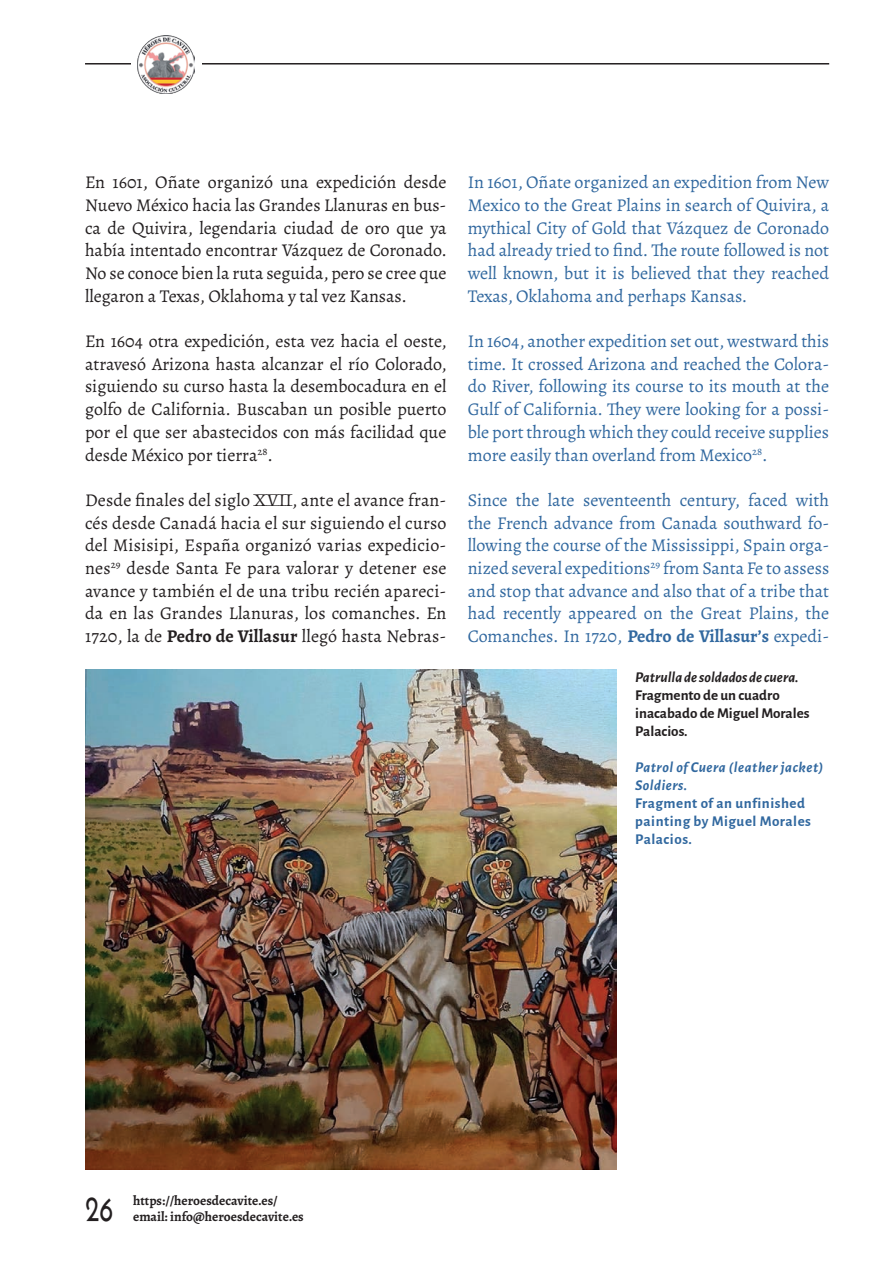
<style>
.page{position:relative;width:893px;height:1263px;background:#fff}
.page>*{position:absolute;margin:0;border:0;box-sizing:border-box;transform-origin:0 0}
.t1{font:700 36px "Josefin Sans";color:#231f20;scale:.75 1}
.t2{font:18px/22.6px "Alegreya";color:#31689f;text-align:justify}
.t3{font:18px/22.6px "Alegreya";color:#231f20;text-align:justify}
.t4{font:700 15px/18px "Alegreya Sans";letter-spacing:.035em;color:#31689f}
.t5{font:700 15px/18px "Alegreya Sans";color:#231f20}
.t6{font:italic 700 15px/18px "Alegreya Sans";letter-spacing:.035em;color:#31689f}
.t7{font:italic 700 15px "Alegreya Sans";color:#231f20}
.t8{font:700 13.5px "Alegreya";color:#231f20}
.s1{font-weight:700}
</style>
<div class="page">
<hr style="left:85px;top:63px;width:744px;height:2px;background:#231f20">
<div style="left:131px;top:29px;width:70px;height:71px;background:#fff"></div>
<img style="left:138px;top:36px;width:57px;height:57px">
<img style="left:85px;top:670px;width:531px;height:499px">
<p class="t3" style="left:85px;top:171px;width:363px">En 1601, Oñate organizó una expedición desde Nuevo México hacia las Grandes Llanuras en bus&shy;ca de Quivira, legendaria ciudad de oro que ya había intentado encontrar Vázquez de Coronado.<br>No se conoce bien la ruta seguida, pero se cree que llegaron a Texas, Oklahoma y tal vez Kansas.</p>
<p class="t3" style="left:85px;top:330px;width:363px">En 1604 otra expedición, esta vez hacia el oeste, atravesó Arizona hasta alcanzar el río Colorado, siguiendo su curso hasta la desembocadura en el golfo de California. Buscaban un posible puerto por el que ser abastecidos con más facilidad que desde México por tierra<sup>28</sup>.</p>
<p class="t3" style="left:85px;top:488px;width:363px">Desde finales del siglo XVII, ante el avance fran&shy;cés desde Canadá hacia el sur siguiendo el curso del Misisipi, España organizó varias expedicio&shy;nes<sup>29</sup> desde Santa Fe para valorar y detener ese avance y también el de una tribu recién apareci&shy;da en las Grandes Llanuras, los comanches. En 1720, la de <span class="s1">Pedro de Villasur</span> llegó hasta Nebras-</p>
<p class="t2" style="left:468px;top:171px;width:363px">In 1601, Oñate organized an expedition from New Mexico to the Great Plains in search of Quivira, a mythical City of Gold that Vázquez de Coronado had already tried to find. The route followed is not well known, but it is believed that they reached Texas, Oklahoma and perhaps Kansas.</p>
<p class="t2" style="left:468px;top:330px;width:363px">In 1604, another expedition set out, westward this time. It crossed Arizona and reached the Colora&shy;do River, following its course to its mouth at the Gulf of California. They were looking for a possi&shy;ble port through which they could receive supplies more easily than overland from Mexico<sup>28</sup>.</p>
<p class="t2" style="left:468px;top:488px;width:363px">Since the late seventeenth century, faced with the French advance from Canada southward fo&shy;llowing the course of the Mississippi, Spain orga&shy;nized several expeditions<sup>29</sup> from Santa Fe to assess and stop that advance and also that of a tribe that had recently appeared on the Great Plains, the Comanches. In 1720, <span class="s1">Pedro de Villasur’s</span> expedi-</p>
<p class="t7" style="left:635px;top:666px;width:165px">Patrulla de soldados de cuera.</p>
<p class="t5" style="left:635px;top:685px;width:176px">Fragmento de un cuadro inacabado de Miguel Morales<br>Palacios.</p>
<p class="t6" style="left:635px;top:757px;width:190px">Patrol of Cuera (leather jacket)<br>Soldiers.</p>
<p class="t4" style="left:635px;top:793px;width:177px">Fragment of an unfinished painting by Miguel Morales<br>Palacios.</p>
<p class="t1" style="left:85px;top:1187px;width:39px">26</p>
<p class="t8" style="left:133px;top:1191px;width:146px">https://heroesdecavite.es/</p>
<p class="t8" style="left:133px;top:1207px;width:172px">email: info@heroesdecavite.es</p>
</div>
